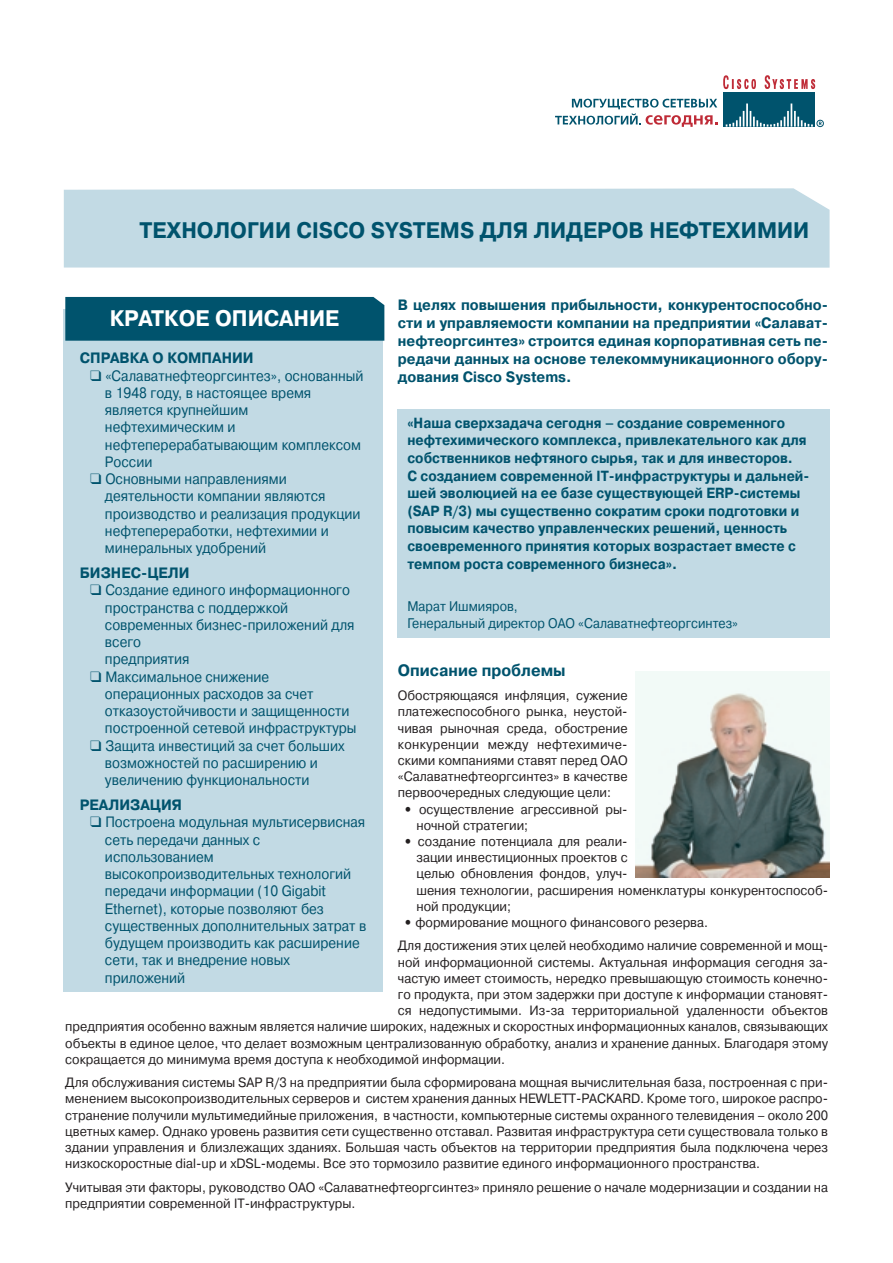
<style>
.page{position:relative;width:893px;height:1263px;background:#fff}
.page>*{position:absolute;margin:0;border:0;box-sizing:border-box;transform-origin:0 0}
.t1{font:700 22.5px "Pragmatica C";color:#00536d;scale:.94 1}
.t2{font:700 22.5px "Pragmatica C";color:#fff;scale:.94 1}
.t3{font:700 16.5px "Pragmatica C";color:#00536d;scale:.94 1}
.t4{font:15px/17.2px "Pragmatica C";color:#00536d;scale:.9 1}
.t5{font:700 15px/18px "Pragmatica C";color:#00536d;text-align:justify;scale:.94 1}
.t6{font:700 14.7px/17.7px "Pragmatica C";color:#00536d;scale:.9 1}
.t7{font:13.95px/16.8px "Pragmatica C";color:#00536d;scale:.9 1}
.t8{font:13.5px/16.2px "Pragmatica C";color:#231f20;scale:.94 1}
.s1{font-weight:700}
</style>
<div class="page">
<div style="left:816px;top:120px;width:7px;height:7px;border:1px solid #00536d;border-radius:50%"></div>
<svg style="left:723px;top:75px;width:33px;height:14px"></svg>
<svg style="left:764px;top:75px;width:51px;height:14px"></svg>
<div style="left:723px;top:92px;width:92px;height:35px;background:#00536d"></div>
<hr style="left:746px;top:104px;width:2px;height:23px;background:#fff">
<hr style="left:790px;top:104px;width:2px;height:23px;background:#fff">
<svg style="left:725px;top:111px;width:63px;height:16px"></svg>
<svg style="left:794px;top:111px;width:18px;height:16px"></svg>
<svg style="left:555px;top:99px;width:162px;height:28px"></svg>
<div style="left:64px;top:188px;width:765px;height:80px;background:#c2dae4"></div>
<div style="left:64px;top:309px;width:319px;height:683px;background:#c2dae4"></div>
<svg style="left:829px;top:672px;width:1px;height:205px"></svg>
<img style="left:635px;top:672px;width:194px;height:205px">
<div style="left:65px;top:297px;width:319px;height:44px;background:#00536d"></div>
<div style="left:397px;top:409px;width:432px;height:229px;background:#c2dae4"></div>
<h1 class="t1" style="left:139px;top:222px;width:714px">ТЕХНОЛОГИИ CISCO SYSTEMS ДЛЯ ЛИДЕРОВ НЕФТЕХИМИИ</h1>
<p class="t5" style="left:398px;top:297px;width:459px">В целях повышения прибыльности, конкурентоспособно&shy;сти и управляемости компании на предприятии «Салават&shy;нефтеоргсинтез» строится единая корпоративная сеть пе&shy;редачи данных на основе телекоммуникационного обору&shy;дования Cisco Systems.</p>
<h1 class="t2" style="left:110px;top:310px;width:245px">КРАТКОЕ ОПИСАНИЕ</h1>
<p class="t5" style="left:80px;top:350px;width:186px">СПРАВКА О КОМПАНИИ</p>
<p class="t4" style="left:105px;top:368px;width:289px;text-indent:-15px">❑ «Салаватнефтеоргсинтез», основанный в 1948 году, в настоящее время является крупнейшим нефтехимическим и нефтеперерабатывающим комплексом<br>России</p>
<p class="t4" style="left:105px;top:471px;width:285px;text-indent:-15px">❑ Основными направлениями деятельности компании являются производство и реализация продукции нефтепереработки, нефтехимии и минеральных удобрений</p>
<p class="t5" style="left:80px;top:565px;width:118px">БИЗНЕС-ЦЕЛИ</p>
<p class="t4" style="left:105px;top:583px;width:279px;text-indent:-15px">❑ Создание единого информационного пространства с поддержкой современных бизнес-приложений для всего<br>предприятия</p>
<p class="t4" style="left:105px;top:669px;width:281px;text-indent:-15px">❑ Максимальное снижение операционных расходов за счет отказоустойчивости и защищенности построенной сетевой инфраструктуры</p>
<p class="t4" style="left:105px;top:738px;width:268px;text-indent:-15px">❑ Защита инвестиций за счет больших возможностей по расширению и увеличению функциональности</p>
<p class="t5" style="left:80px;top:797px;width:110px">РЕАЛИЗАЦИЯ</p>
<p class="t4" style="left:105px;top:815px;width:292px;text-indent:-15px">❑ Построена модульная мультисервисная сеть передачи данных с использованием высокопроизводительных технологий передачи информации (10 Gigabit<br>Ethernet), которые позволяют без существенных дополнительных затрат в будущем производить как расширение сети, так и внедрение новых приложений</p>
<p class="t6" style="left:407px;top:415px;width:448px">«Наша сверхзадача сегодня – создание современного нефтехимического комплекса, привлекательного как для собственников нефтяного сырья, так и для инвесторов.<br>С созданием современной IT-инфраструктуры и дальней&shy;шей эволюцией на ее базе существующей ERP-системы (SAP R/3) мы существенно сократим сроки подготовки и повысим качество управленческих решений, ценность своевременного принятия которых возрастает вместе с темпом роста современного бизнеса».</p>
<p class="t7" style="left:407px;top:599px;width:369px">Марат Ишмияров,<br>Генеральный директор ОАО «Салаватнефтеоргсинтез»</p>
<p class="t3" style="left:398px;top:664px;width:180px">Описание проблемы</p>
<p class="t8" style="left:398px;top:688px;width:246px;text-align:justify">Обостряющаяся инфляция, сужение платежеспособного рынка, неустой&shy;чивая рыночная среда, обострение конкуренции между нефтехимиче&shy;скими компаниями ставят перед ОАО «Салаватнефтеоргсинтез» в качестве первоочередных следующие цели:</p>
<p class="t8" style="left:416px;top:802px;width:226px;text-indent:-13px"><span class="s1">•</span> осуществление агрессивной ры&shy;ночной стратегии;</p>
<p class="t8" style="left:416px;top:834px;width:439px;text-indent:-13px"><span class="s1">•</span> создание потенциала для реали-<br>зации инвестиционных проектов с<br>целью обновления фондов, улуч-<br>шения технологии, расширения номенклатуры конкурентоспособ&shy;ной продукции;</p>
<p class="t8" style="left:398px;top:912px;width:459px;line-height:23.4px;text-indent:6px"><span class="s1">•</span> формирование мощного финансового резерва.<br>Для достижения этих целей необходимо наличие современной и мощ-</p>
<p class="t8" style="left:398px;top:955px;width:459px">ной информационной системы. Актуальная информация сегодня за-</p>
<p class="t8" style="left:398px;top:971px;width:459px">частую имеет стоимость, нередко превышающую стоимость конечно-</p>
<p class="t8" style="left:398px;top:987px;width:459px">го продукта, при этом задержки при доступе к информации становят-</p>
<p class="t8" style="left:398px;top:1003px;width:459px">ся недопустимыми. Из-за территориальной удаленности объектов</p>
<p class="t8" style="left:65px;top:1020px;width:813px">предприятия особенно важным является наличие широких, надежных и скоростных информационных каналов, связывающих</p>
<p class="t8" style="left:65px;top:1036px;width:813px">объекты в единое целое, что делает возможным централизованную обработку, анализ и хранение данных. Благодаря этому</p>
<p class="t8" style="left:65px;top:1052px;width:469px">сокращается до минимума время доступа к необходимой информации.</p>
<p class="t8" style="left:65px;top:1075px;width:813px;text-align:justify">Для обслуживания системы SAP R/3 на предприятии была сформирована мощная вычислительная база, построенная с при&shy;менением высокопроизводительных серверов и систем хранения данных HEWLETT-PACKARD. Кроме того, широкое распро&shy;странение получили мультимедийные приложения, в частности, компьютерные системы охранного телевидения – около 200 цветных камер. Однако уровень развития сети существенно отставал. Развитая инфраструктура сети существовала только в здании управления и близлежащих зданиях. Большая часть объектов на территории предприятия была подключена через низкоскоростные dial-up и xDSL-модемы. Все это тормозило развитие единого информационного пространства.</p>
<p class="t8" style="left:65px;top:1180px;width:813px">Учитывая эти факторы, руководство ОАО «Салаватнефтеоргсинтез» приняло решение о начале модернизации и создании на предприятии современной IT-инфраструктуры.</p>
</div>
